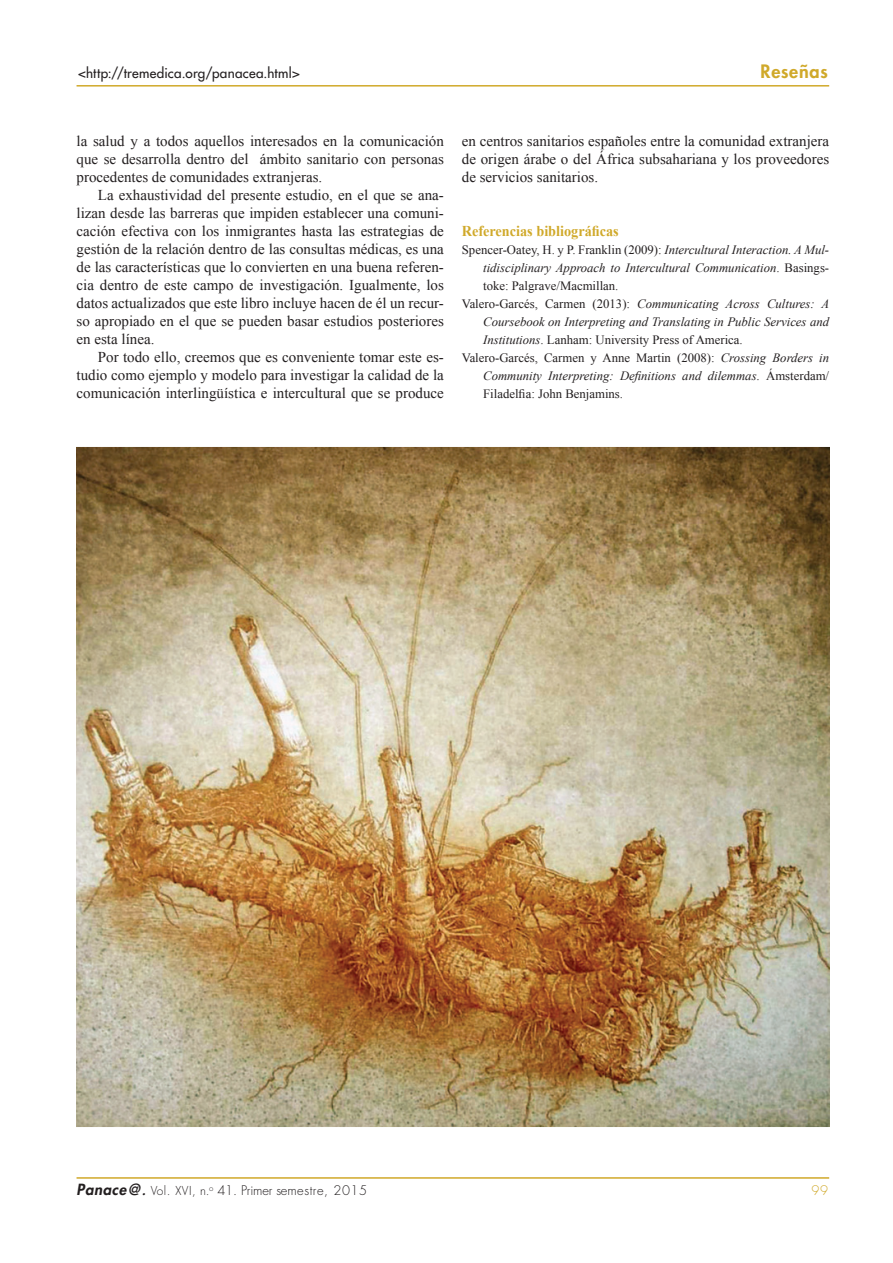
<style>
.page{position:relative;width:893px;height:1263px;background:#fff}
.page>*{position:absolute;margin:0;border:0;box-sizing:border-box;transform-origin:0 0}
.t1{font:800 18px "Futura Std";letter-spacing:.04em;color:#d0a92a}
.t2{font:15px/18px "Times New Roman";color:#231f20;text-align:justify}
.t3{font:700 15px "Times New Roman";color:#d0a92a;scale:.95 1}
.t4{font:500 13.5px "Futura Std";letter-spacing:.02em;color:#231f20}
.t5{font:300 12.9px "Futura Std";letter-spacing:.015em;color:#231f20}
.t6{font:300 12.9px "Futura Std";color:#d0a92a}
.t7{font:italic 12.75px "Times New Roman";color:#231f20}
.t8{font:12.75px "Times New Roman";color:#231f20}
.s1{font-style:italic}
.s2{font-style:normal}
.s3{font-weight:800;font-style:italic;font-size:15px}
.s4{font-weight:800;font-style:italic;font-size:12px}
.s5{font-size:12px}
</style>
<div class="page">
<hr style="left:77px;top:1177px;width:752px;height:2px;background:#d0a92a">
<hr style="left:77px;top:85px;width:752px;height:2px;background:#d0a92a">
<img style="left:77px;top:447px;width:752px;height:680px">
<p class="t4" style="left:78px;top:65px;width:223px">&lt;http://tremedica.org/panacea.html&gt;</p>
<p class="t1" style="left:761px;top:60px;width:69px">Reseñas</p>
<p class="t2" style="left:77px;top:131px;width:369px">la salud y a todos aquellos interesados en la comunicación que se desarrolla dentro del ámbito sanitario con personas procedentes de comunidades extranjeras.</p>
<p class="t2" style="left:77px;top:185px;width:369px;text-indent:21px">La exhaustividad del presente estudio, en el que se ana&shy;lizan desde las barreras que impiden establecer una comuni&shy;cación efectiva con los inmigrantes hasta las estrategias de gestión de la relación dentro de las consultas médicas, es una de las características que lo convierten en una buena referen&shy;cia dentro de este campo de investigación. Igualmente, los datos actualizados que este libro incluye hacen de él un recur&shy;so apropiado en el que se pueden basar estudios posteriores en esta línea.</p>
<p class="t2" style="left:77px;top:347px;width:369px;text-indent:21px">Por todo ello, creemos que es conveniente tomar este es&shy;tudio como ejemplo y modelo para investigar la calidad de la comunicación interlingüística e intercultural que se produce</p>
<p class="t2" style="left:462px;top:131px;width:369px">en centros sanitarios españoles entre la comunidad extranjera de origen árabe o del África subsahariana y los proveedores de servicios sanitarios.</p>
<p class="t3" style="left:462px;top:220px;width:167px">Referencias bibliográficas</p>
<p class="t8" style="left:462px;top:241px;width:369px">Spencer-Oatey, H. y P. Franklin (2009): <span class="s1">Intercultural Interaction. A Mul-</span></p>
<p class="t7" style="left:483px;top:258px;width:348px">tidisciplinary Approach to Intercultural Communication<span class="s2">. Basings-</span></p>
<p class="t8" style="left:483px;top:277px;width:137px">toke: Palgrave/Macmillan.</p>
<p class="t7" style="left:462px;top:294px;width:369px"><span class="s2">Valero-Garcés, Carmen (2013):</span> Communicating Across Cultures: A</p>
<p class="t7" style="left:483px;top:312px;width:347px">Coursebook on Interpreting and Translating in Public Services and</p>
<p class="t8" style="left:483px;top:331px;width:261px"><span class="s1">Institutions</span>. Lanham: University Press of America.</p>
<p class="t8" style="left:462px;top:349px;width:369px">Valero-Garcés, Carmen y Anne Martin (2008): <span class="s1">Crossing Borders in</span></p>
<p class="t7" style="left:483px;top:366px;width:347px">Community Interpreting: Definitions and dilemmas<span class="s2">. Ámsterdam/</span></p>
<p class="t8" style="left:483px;top:385px;width:141px">Filadelfia: John Benjamins.</p>
<p class="t5" style="left:77px;top:1182px;width:292px"><span class="s3">Panace@</span><span class="s4">.</span> <span class="s5">Vol. XVI, n.</span><sup>o</sup> 41. Primer semestre, 2015</p>
<p class="t6" style="left:812px;top:1182px;width:18px">99</p>
</div>
